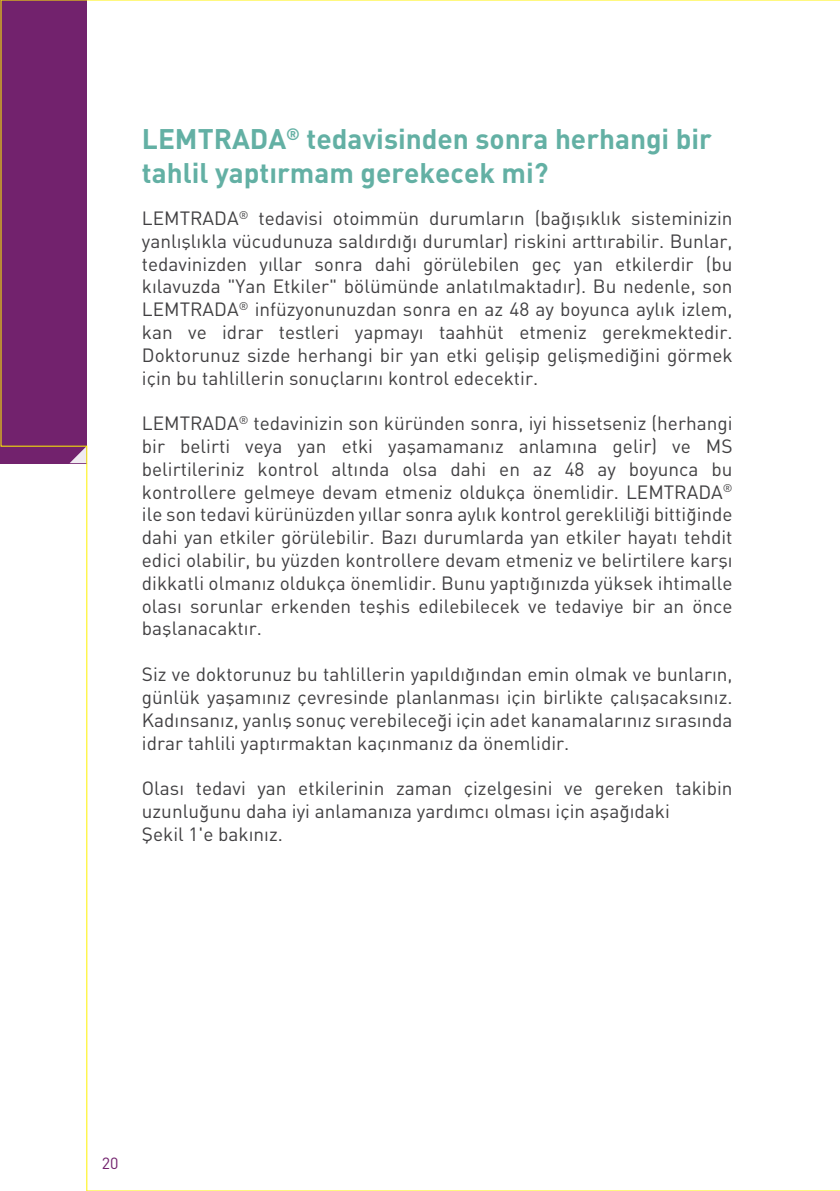
<style>
.page{position:relative;width:840px;height:1191px;background:#fff}
.page>*{position:absolute;margin:0;border:0;box-sizing:border-box;transform-origin:0 0}
.t1{font:28px/33.6px "DINT Bold Tr";color:#63b0a4}
.t2{font:19px/22.8px "DIN Tr";color:#414042;text-align:justify}
.t3{font:16px "DIN Tr";color:#72226d}
</style>
<div class="page">
<svg style="left:0;top:0;width:88px;height:1191px"></svg>
<h1 class="t1" style="left:142px;top:121px;width:571px">LEMTRADA<sup>®</sup> tedavisinden sonra herhangi bir tahlil yaptırmam gerekecek mi?</h1>
<p class="t2" style="left:142px;top:206px;width:592px">LEMTRADA<sup>®</sup> tedavisi otoimmün durumların (bağışıklık sisteminizin yanlışlıkla vücudunuza saldırdığı durumlar) riskini arttırabilir. Bunlar, tedavinizden yıllar sonra dahi görülebilen geç yan etkilerdir (bu kılavuzda "Yan Etkiler" bölümünde anlatılmaktadır). Bu nedenle, son LEMTRADA<sup>®</sup> infüzyonunuzdan sonra en az 48 ay boyunca aylık izlem, kan ve idrar testleri yapmayı taahhüt etmeniz gerekmektedir.<br>Doktorunuz sizde herhangi bir yan etki gelişip gelişmediğini görmek için bu tahlillerin sonuçlarını kontrol edecektir.</p>
<p class="t2" style="left:142px;top:411px;width:592px">LEMTRADA<sup>®</sup> tedavinizin son küründen sonra, iyi hissetseniz (herhangi bir belirti veya yan etki yaşamamanız anlamına gelir) ve MS belirtileriniz kontrol altında olsa dahi en az 48 ay boyunca bu kontrollere gelmeye devam etmeniz oldukça önemlidir. LEMTRADA<sup>® </sup>ile son tedavi kürünüzden yıllar sonra aylık kontrol gerekliliği bittiğinde dahi yan etkiler görülebilir. Bazı durumlarda yan etkiler hayatı tehdit edici olabilir, bu yüzden kontrollere devam etmeniz ve belirtilere karşı dikkatli olmanız oldukça önemlidir. Bunu yaptığınızda yüksek ihtimalle olası sorunlar erkenden teşhis edilebilecek ve tedaviye bir an önce başlanacaktır.</p>
<p class="t2" style="left:142px;top:662px;width:592px">Siz ve doktorunuz bu tahlillerin yapıldığından emin olmak ve bunların, günlük yaşamınız çevresinde planlanması için birlikte çalışacaksınız.<br>Kadınsanız, yanlış sonuç verebileceği için adet kanamalarınız sırasında idrar tahlili yaptırmaktan kaçınmanız da önemlidir.</p>
<p class="t2" style="left:142px;top:776px;width:592px;text-align:left">Olası tedavi yan etkilerinin zaman çizelgesini ve gereken takibin uzunluğunu daha iyi anlamanıza yardımcı olması için aşağıdaki<br>Şekil 1'e bakınız.</p>
<p class="t3" style="left:102px;top:1153px;width:18px">20</p>
</div>
